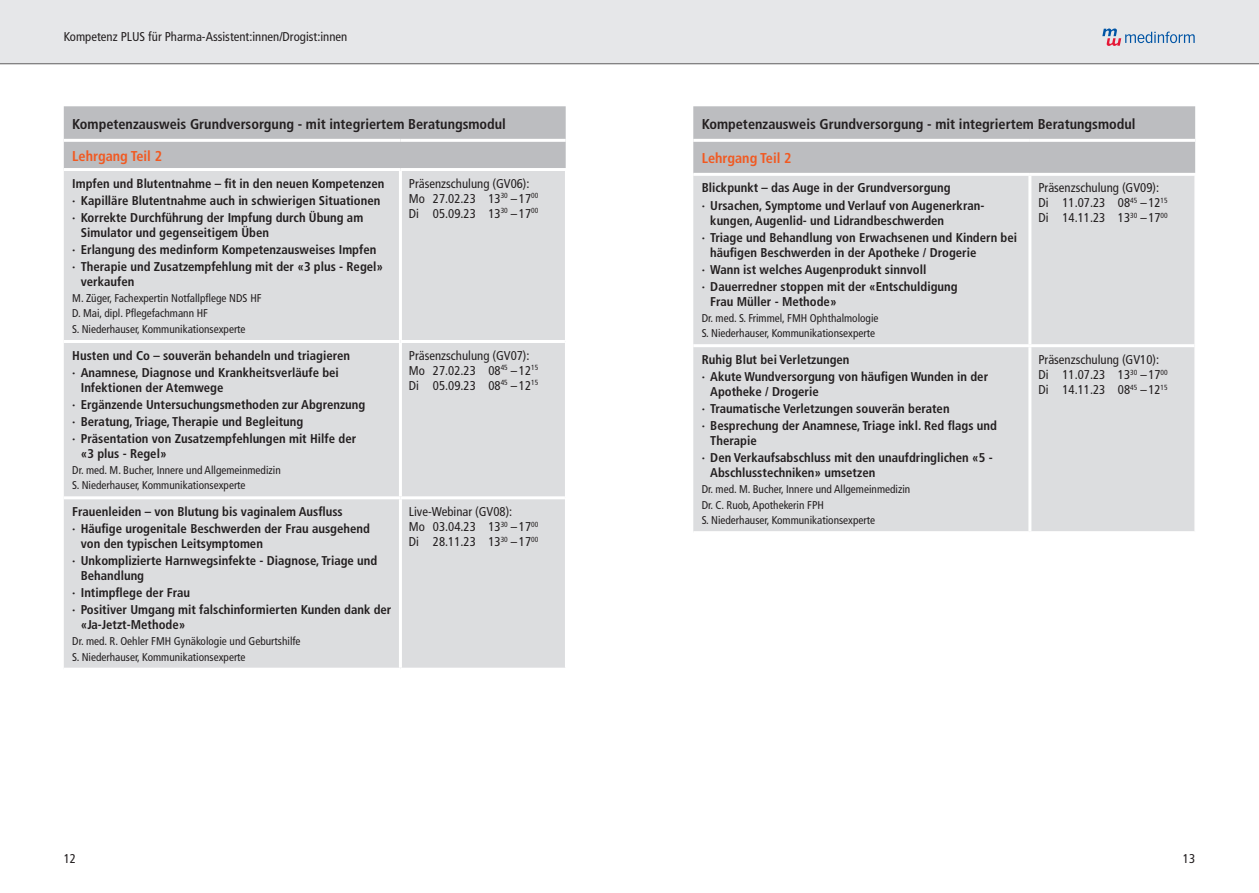
<style>
.page{position:relative;width:1259px;height:893px;background:#fff}
.page>*{position:absolute;margin:0;border:0;box-sizing:border-box;transform-origin:0 0}
.Tab_Fähigkeit_Titel{font:700 condensed 14.25px "Frutiger LT Std";color:#231f20}
.Tab_Fähigkeit_Titel-2{font:700 condensed 14.25px "Frutiger LT Std";color:#f15921}
.Tab_Fähigkeit_Fett{font:700 condensed 12.75px/15px "Frutiger LT Std";color:#231f20}
.lauftext{font:condensed 12.75px "Frutiger LT Std";color:#231f20}
.Tab_Fähigkeit_Dozent{font:condensed 11.25px "Frutiger LT Std";color:#231f20}
</style>
<div class="page">
<div style="left:0;top:0;width:1259px;height:64px;background:#e6e7e9"></div>
<svg style="left:1102px;top:28px;width:92px;height:18px"></svg>
<hr style="left:0;top:63px;width:1259px;height:1px;background:#231f20">
<div style="left:693px;top:106px;width:502px;height:67px;background:#bcbdc0"></div>
<div style="left:693px;top:176px;width:501px;height:355px;background:#dcdddf"></div>
<hr style="left:1028px;top:347px;width:3px;height:184px;background:#fff">
<hr style="left:1028px;top:176px;width:3px;height:168px;background:#fff">
<hr style="left:1030px;top:344px;width:164px;height:3px;background:#fff">
<hr style="left:693px;top:344px;width:337px;height:3px;background:#fff">
<hr style="left:693px;top:139px;width:337px;height:3px;background:#fff">
<hr style="left:1030px;top:139px;width:165px;height:3px;background:#fff">
<div style="left:64px;top:106px;width:502px;height:62px;background:#bcbdc0"></div>
<div style="left:64px;top:171px;width:501px;height:497px;background:#dcdddf"></div>
<hr style="left:64px;top:340px;width:336px;height:3px;background:#fff">
<hr style="left:64px;top:496px;width:336px;height:3px;background:#fff">
<hr style="left:400px;top:340px;width:165px;height:3px;background:#fff">
<hr style="left:399px;top:499px;width:3px;height:169px;background:#fff">
<hr style="left:399px;top:171px;width:3px;height:169px;background:#fff">
<hr style="left:399px;top:343px;width:3px;height:153px;background:#fff">
<hr style="left:400px;top:496px;width:165px;height:3px;background:#fff">
<hr style="left:64px;top:139px;width:336px;height:3px;background:#fff">
<hr style="left:400px;top:139px;width:166px;height:3px;background:#fff">
<p class="lauftext" style="left:64px;top:29px;width:285px">Kompetenz PLUS für Pharma-Assistent:innen/Drogist:innen</p>
<p class="Tab_Fähigkeit_Titel" style="left:72px;top:115px;width:435px">Kompetenzausweis Grundversorgung ‑ mit integriertem Beratungsmodul</p>
<p class="Tab_Fähigkeit_Titel-2" style="left:72px;top:148px;width:91px">Lehrgang Teil 2</p>
<p class="Tab_Fähigkeit_Fett" style="left:72px;top:176px;width:314px">Impfen und Blutentnahme – fit in den neuen Kompetenzen</p>
<p class="Tab_Fähigkeit_Fett" style="left:72px;top:193px;width:309px">· Kapilläre Blutentnahme auch in schwierigen Situationen</p>
<p class="Tab_Fähigkeit_Fett" style="left:81px;top:210px;width:284px;text-indent:-9px">· Korrekte Durchführung der Impfung durch Übung am<br>Simulator und gegenseitigem Üben</p>
<p class="Tab_Fähigkeit_Fett" style="left:72px;top:242px;width:305px">· Erlangung des medinform Kompetenzausweises Impfen</p>
<p class="Tab_Fähigkeit_Fett" style="left:81px;top:259px;width:304px;text-indent:-9px">· Therapie und Zusatzempfehlung mit der «3 plus - Regel» verkaufen</p>
<p class="Tab_Fähigkeit_Dozent" style="left:72px;top:291px;width:191px">M. Züger, Fachexpertin Notfallpflege NDS HF</p>
<p class="Tab_Fähigkeit_Dozent" style="left:72px;top:307px;width:137px">D. Mai, dipl. Pflegefachmann HF</p>
<p class="Tab_Fähigkeit_Dozent" style="left:72px;top:323px;width:175px">S. Niederhauser, Kommunikationsexperte</p>
<p class="lauftext" style="left:409px;top:176px;width:122px">Präsenzschulung (GV06):</p>
<p class="lauftext" style="left:409px;top:191px;width:131px">Mo 27.02.23 13<sup>30</sup> – 17<sup>00</sup></p>
<p class="lauftext" style="left:409px;top:206px;width:131px">Di 05.09.23 13<sup>30</sup> – 17<sup>00</sup></p>
<p class="Tab_Fähigkeit_Fett" style="left:72px;top:348px;width:279px">Husten und Co – souverän behandeln und triagieren</p>
<p class="Tab_Fähigkeit_Fett" style="left:81px;top:365px;width:260px;text-indent:-9px">· Anamnese, Diagnose und Krankheitsverläufe bei<br>Infektionen der Atemwege</p>
<p class="Tab_Fähigkeit_Fett" style="left:72px;top:397px;width:294px">· Ergänzende Untersuchungsmethoden zur Abgrenzung</p>
<p class="Tab_Fähigkeit_Fett" style="left:72px;top:414px;width:232px">· Beratung, Triage, Therapie und Begleitung</p>
<p class="Tab_Fähigkeit_Fett" style="left:81px;top:431px;width:277px;text-indent:-9px">· Präsentation von Zusatzempfehlungen mit Hilfe der «3 plus - Regel»</p>
<p class="Tab_Fähigkeit_Dozent" style="left:72px;top:463px;width:210px">Dr. med. M. Bucher, Innere und Allgemeinmedizin</p>
<p class="Tab_Fähigkeit_Dozent" style="left:72px;top:479px;width:175px">S. Niederhauser, Kommunikationsexperte</p>
<p class="Tab_Fähigkeit_Fett" style="left:72px;top:504px;width:272px">Frauenleiden – von Blutung bis vaginalem Ausfluss</p>
<p class="Tab_Fähigkeit_Fett" style="left:81px;top:521px;width:290px;text-indent:-9px">· Häufige urogenitale Beschwerden der Frau ausgehend von den typischen Leitsymptomen</p>
<p class="Tab_Fähigkeit_Fett" style="left:81px;top:553px;width:298px;text-indent:-9px">· Unkomplizierte Harnwegsinfekte - Diagnose, Triage und<br>Behandlung</p>
<p class="Tab_Fähigkeit_Fett" style="left:72px;top:585px;width:119px">· Intimpflege der Frau</p>
<p class="Tab_Fähigkeit_Fett" style="left:81px;top:602px;width:312px;text-indent:-9px">· Positiver Umgang mit falschinformierten Kunden dank der «Ja-Jetzt-Methode»</p>
<p class="Tab_Fähigkeit_Dozent" style="left:72px;top:635px;width:230px">Dr. med. R. Oehler FMH Gynäkologie und Geburtshilfe</p>
<p class="Tab_Fähigkeit_Dozent" style="left:72px;top:650px;width:175px">S. Niederhauser, Kommunikationsexperte</p>
<p class="lauftext" style="left:409px;top:348px;width:122px">Präsenzschulung (GV07):</p>
<p class="lauftext" style="left:409px;top:363px;width:131px">Mo 27.02.23 08<sup>45</sup> – 12<sup>15</sup></p>
<p class="lauftext" style="left:409px;top:378px;width:131px">Di 05.09.23 08<sup>45</sup> – 12<sup>15</sup></p>
<p class="lauftext" style="left:409px;top:504px;width:105px">Live-Webinar (GV08):</p>
<p class="lauftext" style="left:409px;top:519px;width:131px">Mo 03.04.23 13<sup>30</sup> – 17<sup>00</sup></p>
<p class="lauftext" style="left:409px;top:534px;width:131px">Di 28.11.23 13<sup>30</sup> – 17<sup>00</sup></p>
<p class="Tab_Fähigkeit_Titel" style="left:702px;top:115px;width:435px">Kompetenzausweis Grundversorgung ‑ mit integriertem Beratungsmodul</p>
<p class="Tab_Fähigkeit_Titel-2" style="left:702px;top:149px;width:91px">Lehrgang Teil 2</p>
<p class="Tab_Fähigkeit_Fett" style="left:702px;top:180px;width:250px">Blickpunkt – das Auge in der Grundversorgung</p>
<p class="Tab_Fähigkeit_Fett" style="left:710px;top:198px;width:276px;text-indent:-9px">· Ursachen, Symptome und Verlauf von Augenerkran&shy;kungen, Augenlid- und Lidrandbeschwerden</p>
<p class="Tab_Fähigkeit_Fett" style="left:710px;top:230px;width:308px;text-indent:-9px">· Triage und Behandlung von Erwachsenen und Kindern bei häufigen Beschwerden in der Apotheke / Drogerie</p>
<p class="Tab_Fähigkeit_Fett" style="left:702px;top:262px;width:226px">· Wann ist welches Augenprodukt sinnvoll</p>
<p class="Tab_Fähigkeit_Fett" style="left:710px;top:279px;width:249px;text-indent:-9px">· Dauerredner stoppen mit der «Entschuldigung<br>Frau Müller - Methode»</p>
<p class="Tab_Fähigkeit_Dozent" style="left:702px;top:311px;width:178px">Dr. med. S. Frimmel, FMH Ophthalmologie</p>
<p class="Tab_Fähigkeit_Dozent" style="left:702px;top:327px;width:175px">S. Niederhauser, Kommunikationsexperte</p>
<p class="lauftext" style="left:1038px;top:181px;width:122px">Präsenzschulung (GV09):</p>
<p class="lauftext" style="left:1038px;top:196px;width:131px">Di 11.07.23 08<sup>45</sup> –12<sup>15</sup></p>
<p class="lauftext" style="left:1038px;top:211px;width:131px">Di 14.11.23 13<sup>30</sup> –17<sup>00</sup></p>
<p class="Tab_Fähigkeit_Fett" style="left:702px;top:352px;width:149px">Ruhig Blut bei Verletzungen</p>
<p class="Tab_Fähigkeit_Fett" style="left:710px;top:369px;width:279px;text-indent:-9px">· Akute Wundversorgung von häufigen Wunden in der<br>Apotheke / Drogerie</p>
<p class="Tab_Fähigkeit_Fett" style="left:702px;top:401px;width:249px">· Traumatische Verletzungen souverän beraten</p>
<p class="Tab_Fähigkeit_Fett" style="left:710px;top:418px;width:288px;text-indent:-9px">· Besprechung der Anamnese, Triage inkl. Red flags und<br>Therapie</p>
<p class="Tab_Fähigkeit_Fett" style="left:710px;top:450px;width:284px;text-indent:-9px">· Den Verkaufsabschluss mit den unaufdringlichen «5 -<br>Abschlusstechniken» umsetzen</p>
<p class="Tab_Fähigkeit_Dozent" style="left:702px;top:482px;width:210px">Dr. med. M. Bucher, Innere und Allgemeinmedizin</p>
<p class="Tab_Fähigkeit_Dozent" style="left:702px;top:498px;width:124px">Dr. C. Ruob, Apothekerin FPH</p>
<p class="Tab_Fähigkeit_Dozent" style="left:702px;top:514px;width:175px">S. Niederhauser, Kommunikationsexperte</p>
<p class="lauftext" style="left:1038px;top:352px;width:122px">Präsenzschulung (GV10):</p>
<p class="lauftext" style="left:1038px;top:367px;width:131px">Di 11.07.23 13<sup>30</sup> –17<sup>00</sup></p>
<p class="lauftext" style="left:1038px;top:382px;width:131px">Di 14.11.23 08<sup>45</sup> –12<sup>15</sup></p>
<p class="lauftext" style="left:64px;top:851px;width:14px">12</p>
<p class="lauftext" style="left:1183px;top:851px;width:14px">13</p>
</div>
